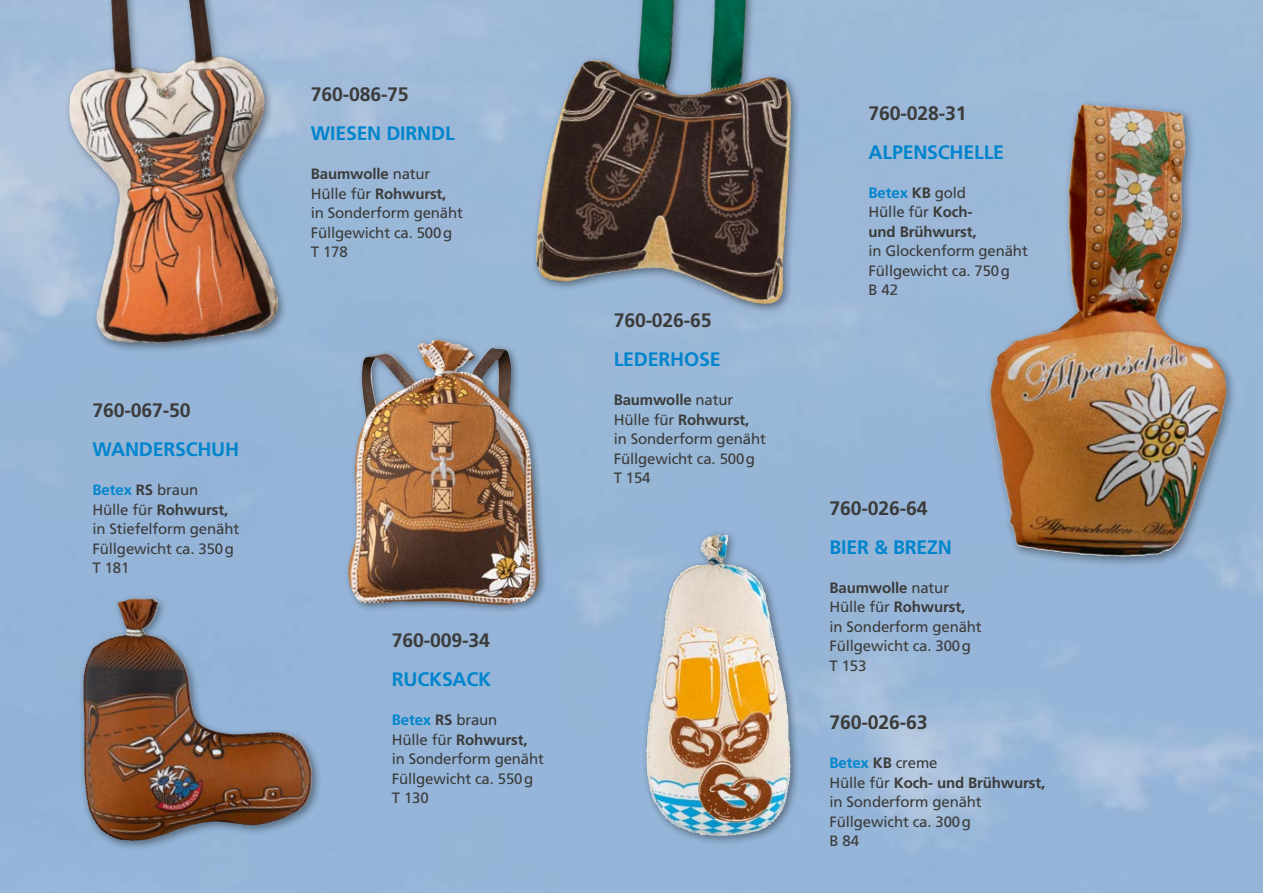
<style>
.page{position:relative;width:1263px;height:893px;background:#fff}
.page>*{position:absolute;margin:0;border:0;box-sizing:border-box;transform-origin:0 0}
.t1{font:700 19.5px "Frutiger";letter-spacing:-.01em;color:#3b3b3a}
.t2{font:700 19.5px "Frutiger";letter-spacing:-.01em;color:#0085cd}
.t3{font:15px/19.5px "Frutiger";letter-spacing:-.01em;color:#3b3b3a}
.t4{font:700 15px/19.5px "Frutiger";letter-spacing:-.01em;color:#3b3b3a}
.s1{font-weight:700;color:#0085cd}
.s2{font-weight:700}
.s3{color:#0085cd}
.s4{font-weight:400}
</style>
<div class="page">
<div style="left:78px;top:594px;width:244px;height:257px;background:#000;opacity:.4"></div>
<img style="left:117px;top:598px;width:19px;height:19px">
<div style="left:65px;top:0;width:224px;height:354px;background:#000;opacity:.4"></div>
<img style="left:111px;top:0;width:84px;height:73px">
<div style="left:344px;top:336px;width:203px;height:277px;background:#000;opacity:.4"></div>
<img style="left:348px;top:340px;width:190px;height:265px">
<div style="left:531px;top:0;width:270px;height:315px;background:#000;opacity:.4"></div>
<img style="left:534px;top:0;width:257px;height:306px">
<div style="left:642px;top:529px;width:158px;height:316px;background:#000;opacity:.4"></div>
<img style="left:648px;top:535px;width:69px;height:191px">
<div style="left:984px;top:99px;width:253px;height:469px;background:#000;opacity:.4"></div>
<img style="left:996px;top:109px;width:84px;height:258px">
<h1 class="t1" style="left:93px;top:399px;width:99px">760-067-50</h1>
<h1 class="t2" style="left:93px;top:438px;width:148px">WANDERSCHUH</h1>
<p class="t3" style="left:93px;top:480px;width:148px"><span class="s1">Betex</span> <span class="s2">RS</span> braun<br>Hülle für <span class="s2">Rohwurst, </span>in Stiefelform genäht<br>Füllgewicht ca. 350g<br>T 181</p>
<h1 class="t1" style="left:311px;top:83px;width:99px">760-086-75</h1>
<h1 class="t2" style="left:311px;top:122px;width:145px">WIESEN DIRNDL</h1>
<p class="t3" style="left:311px;top:164px;width:154px"><span class="s2">Baumwolle</span> natur<br>Hülle für <span class="s2">Rohwurst, </span>in Sonderform genäht<br>Füllgewicht ca. 500g<br>T 178</p>
<h1 class="t1" style="left:392px;top:629px;width:99px">760-009-34</h1>
<h1 class="t2" style="left:392px;top:668px;width:101px">RUCKSACK</h1>
<p class="t3" style="left:392px;top:710px;width:154px"><span class="s1">Betex</span> <span class="s2">RS</span> braun<br>Hülle für <span class="s2">Rohwurst, </span>in Sonderform genäht<br>Füllgewicht ca. 550g<br>T 130</p>
<h1 class="t1" style="left:614px;top:309px;width:99px">760-026-65</h1>
<h1 class="t2" style="left:614px;top:348px;width:108px">LEDERHOSE</h1>
<p class="t3" style="left:614px;top:391px;width:154px"><span class="s2">Baumwolle</span> natur<br>Hülle für <span class="s2">Rohwurst, </span>in Sonderform genäht<br>Füllgewicht ca. 500g<br>T 154</p>
<h1 class="t1" style="left:869px;top:101px;width:99px">760-028-31</h1>
<h1 class="t2" style="left:869px;top:140px;width:137px">ALPENSCHELLE</h1>
<p class="t4" style="left:869px;top:183px;width:110px"><span class="s3">Betex</span> KB <span class="s4">gold<br>Hülle für</span> Koch&shy;und Brühwurst,</p>
<p class="t3" style="left:869px;top:241px;width:161px">in Glockenform genäht<br>Füllgewicht ca. 750g<br>B 42</p>
<h1 class="t1" style="left:829px;top:497px;width:99px">760-026-64</h1>
<h1 class="t2" style="left:829px;top:536px;width:124px">BIER &amp; BREZN</h1>
<p class="t3" style="left:829px;top:578px;width:154px"><span class="s2">Baumwolle</span> natur<br>Hülle für <span class="s2">Rohwurst, </span>in Sonderform genäht<br>Füllgewicht ca. 300g<br>T 153</p>
<h1 class="t1" style="left:829px;top:711px;width:99px">760-026-63</h1>
<p class="t3" style="left:829px;top:753px;width:217px"><span class="s1">Betex</span> <span class="s2">KB</span> creme<br>Hülle für <span class="s2">Koch- und Brühwurst, </span>in Sonderform genäht<br>Füllgewicht ca. 300g<br>B 84</p>
</div>
